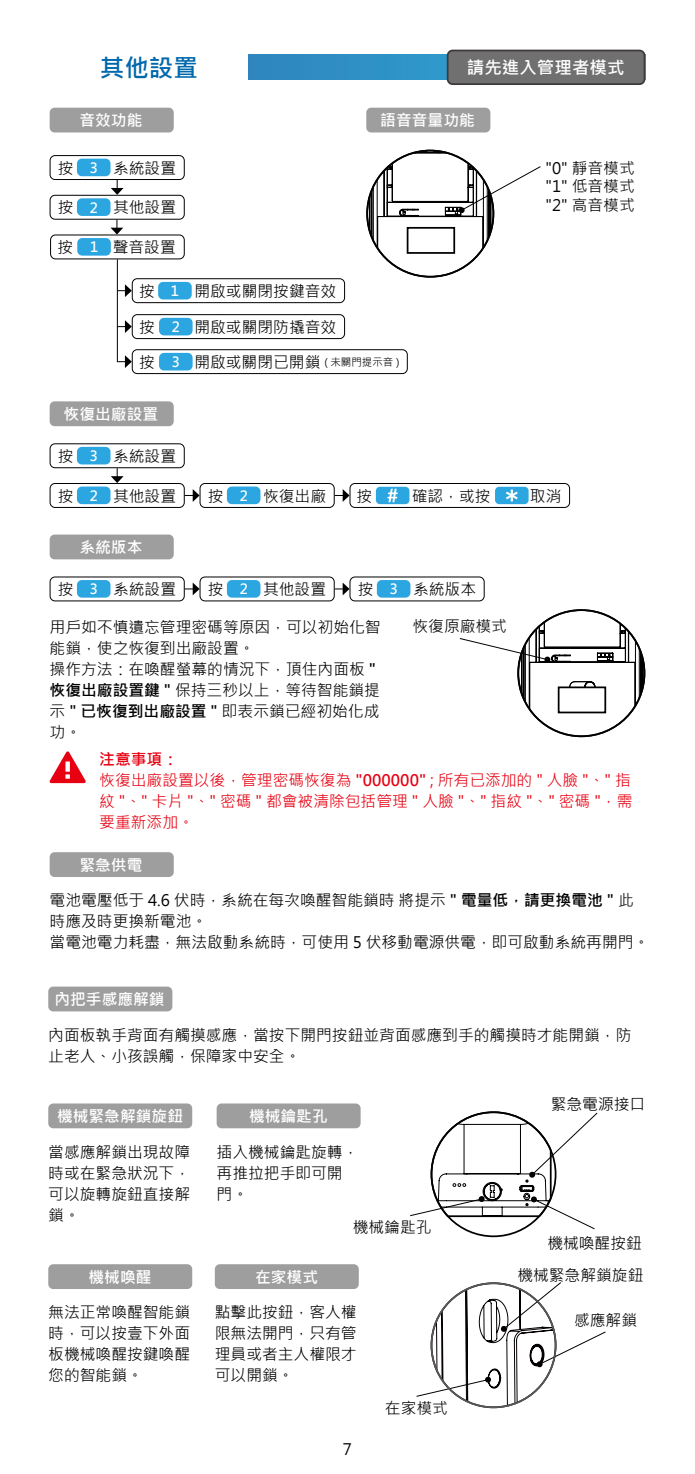
<style>
.page{position:relative;width:695px;height:1474px;background:#fff}
.page>*{position:absolute;margin:0;border:0;box-sizing:border-box;transform-origin:0 0}
.t1{font:700 24.5px "Microsoft Jheng Hei";color:#0068ac}
.t2{font:700 17.5px "Microsoft Jheng Hei";color:#fff}
.t3{font:15.75px/21px "Microsoft Jheng Hei";color:#000;text-align:justify}
.t4{font:15.75px/21px "Microsoft Jheng Hei";color:#e60012}
.t5{font:700 15.75px "Microsoft Jheng Hei";color:#fff}
.s1{font-weight:700;font-size:14px;color:#fff}
.s2{font-size:10.5px}
.s3{font-weight:700}
</style>
<div class="page">
<div style="left:50px;top:55px;width:595px;height:25px;background:#2f8fc5"></div>
<div style="left:50px;top:50px;width:198px;height:35px;background:#fff"></div>
<div style="left:447px;top:50px;width:197px;height:34px;background:#717071;border-radius:5px"></div>
<div style="left:446px;top:50px;width:199px;height:35px;border:2px solid #3e3a39;border-radius:5px"></div>
<div style="left:50px;top:108px;width:124px;height:24px;background:#9e9e9f;border-radius:5px"></div>
<div style="left:50px;top:401px;width:124px;height:25px;background:#9e9e9f;border-radius:5px"></div>
<div style="left:50px;top:534px;width:124px;height:25px;background:#9e9e9f;border-radius:5px"></div>
<div style="left:50px;top:852px;width:124px;height:25px;background:#9e9e9f;border-radius:5px"></div>
<div style="left:48px;top:1264px;width:144px;height:24px;background:#9e9e9f;border-radius:5px"></div>
<div style="left:48px;top:1103px;width:144px;height:25px;background:#9e9e9f;border-radius:5px"></div>
<div style="left:48px;top:986px;width:124px;height:25px;background:#9e9e9f;border-radius:5px"></div>
<div style="left:215px;top:1264px;width:144px;height:24px;background:#9e9e9f;border-radius:5px"></div>
<div style="left:216px;top:1103px;width:144px;height:25px;background:#9e9e9f;border-radius:5px"></div>
<div style="left:50px;top:155px;width:135px;height:25px;border:1px solid #000;border-radius:5px"></div>
<div style="left:77px;top:159px;width:33px;height:17px;background:#2ca6e0;border-radius:5px"></div>
<div style="left:50px;top:443px;width:135px;height:25px;border:1px solid #000;border-radius:5px"></div>
<div style="left:77px;top:447px;width:33px;height:17px;background:#2ca6e0;border-radius:5px"></div>
<div style="left:50px;top:576px;width:135px;height:25px;border:1px solid #000;border-radius:5px"></div>
<div style="left:77px;top:580px;width:33px;height:17px;background:#2ca6e0;border-radius:5px"></div>
<div style="left:349px;top:576px;width:135px;height:25px;border:1px solid #000;border-radius:5px"></div>
<div style="left:377px;top:580px;width:33px;height:17px;background:#2ca6e0;border-radius:5px"></div>
<div style="left:50px;top:195px;width:135px;height:25px;border:1px solid #000;border-radius:5px"></div>
<div style="left:77px;top:198px;width:33px;height:18px;background:#2ca6e0;border-radius:5px"></div>
<div style="left:50px;top:483px;width:135px;height:25px;border:1px solid #000;border-radius:5px"></div>
<div style="left:77px;top:486px;width:33px;height:18px;background:#2ca6e0;border-radius:5px"></div>
<div style="left:199px;top:576px;width:135px;height:25px;border:1px solid #000;border-radius:5px"></div>
<div style="left:227px;top:580px;width:33px;height:17px;background:#2ca6e0;border-radius:5px"></div>
<div style="left:199px;top:483px;width:135px;height:25px;border:1px solid #000;border-radius:5px"></div>
<div style="left:227px;top:486px;width:33px;height:18px;background:#2ca6e0;border-radius:5px"></div>
<svg style="left:111px;top:180px;width:12px;height:15px"></svg>
<svg style="left:110px;top:220px;width:13px;height:14px"></svg>
<svg style="left:111px;top:468px;width:12px;height:15px"></svg>
<hr style="left:117px;top:259px;width:1px;height:103px;background:#000">
<div style="left:50px;top:234px;width:135px;height:25px;border:1px solid #000;border-radius:5px"></div>
<div style="left:77px;top:238px;width:34px;height:18px;background:#2ca6e0;border-radius:5px"></div>
<svg style="left:185px;top:489px;width:14px;height:13px"></svg>
<svg style="left:185px;top:582px;width:14px;height:13px"></svg>
<svg style="left:334px;top:582px;width:15px;height:13px"></svg>
<svg style="left:334px;top:489px;width:15px;height:13px"></svg>
<svg style="left:117px;top:320px;width:15px;height:13px"></svg>
<svg style="left:117px;top:355px;width:15px;height:13px"></svg>
<svg style="left:117px;top:284px;width:15px;height:13px"></svg>
<div style="left:132px;top:278px;width:213px;height:25px;border:1px solid #000;border-radius:5px"></div>
<div style="left:158px;top:282px;width:34px;height:17px;background:#2ca6e0;border-radius:5px"></div>
<div style="left:132px;top:314px;width:213px;height:25px;border:1px solid #000;border-radius:5px"></div>
<div style="left:159px;top:318px;width:33px;height:17px;background:#2ca6e0;border-radius:5px"></div>
<div style="left:132px;top:349px;width:275px;height:25px;border:1px solid #000;border-radius:5px"></div>
<div style="left:159px;top:353px;width:33px;height:17px;background:#2ca6e0;border-radius:5px"></div>
<div style="left:366px;top:108px;width:124px;height:24px;background:#9e9e9f;border-radius:5px"></div>
<svg style="left:369px;top:151px;width:172px;height:126px"></svg>
<div style="left:349px;top:483px;width:221px;height:25px;border:1px solid #000;border-radius:5px"></div>
<div style="left:496px;top:488px;width:30px;height:14px;background:#2ca6e0;border-radius:2px"></div>
<div style="left:495px;top:487px;width:33px;height:17px;border:4px solid #2ca6e0;border-radius:2px"></div>
<svg style="left:505px;top:489px;width:12px;height:12px"></svg>
<div style="left:377px;top:488px;width:30px;height:14px;background:#2ca6e0;border-radius:2px"></div>
<div style="left:376px;top:487px;width:33px;height:17px;border:4px solid #2ca6e0;border-radius:2px"></div>
<svg style="left:387px;top:488px;width:11px;height:14px"></svg>
<svg style="left:459px;top:610px;width:184px;height:112px"></svg>
<svg style="left:410px;top:1111px;width:187px;height:118px"></svg>
<svg style="left:416px;top:1282px;width:190px;height:125px"></svg>
<div style="left:430px;top:1282px;width:126px;height:126px;border:2px solid #595757;border-radius:50%"></div>
<svg style="left:49px;top:751px;width:37px;height:32px"></svg>
<h1 class="t1" style="left:100px;top:53px;width:99px">其他設置</h1>
<p class="t2" style="left:467px;top:57px;width:159px">請先進入管理者模式</p>
<p class="t5" style="left:79px;top:111px;width:64px">音效功能</p>
<p class="t5" style="left:380px;top:111px;width:96px">語音音量功能</p>
<p class="t3" style="left:58px;top:157px;width:120px">按 <span class="s1">3</span> 系統設置</p>
<p class="t3" style="left:58px;top:197px;width:120px">按 <span class="s1">2</span> 其他設置</p>
<p class="t3" style="left:58px;top:237px;width:120px">按 <span class="s1">1</span> 聲音設置</p>
<p class="t3" style="left:139px;top:280px;width:198px">按 <span class="s1">1</span> 開啟或關閉按鍵音效</p>
<p class="t3" style="left:139px;top:316px;width:198px">按 <span class="s1">2</span> 開啟或關閉防撬音效</p>
<p class="t3" style="left:139px;top:351px;width:262px">按 <span class="s1">3</span> 開啟或關閉已開鎖 <span class="s2">( 未關門提示音 )</span></p>
<p class="t5" style="left:64px;top:404px;width:96px">恢復出廠設置</p>
<p class="t3" style="left:58px;top:445px;width:120px">按 <span class="s1">3</span> 系統設置</p>
<p class="t3" style="left:545px;top:158px;width:91px;line-height:18.9px">"0" 靜音模式"1" 低音模式"2" 高音模式</p>
<p class="t3" style="left:58px;top:485px;width:120px">按 <span class="s1">2</span> 其他設置</p>
<p class="t5" style="left:79px;top:537px;width:64px">系統版本</p>
<p class="t3" style="left:208px;top:485px;width:120px">按 <span class="s1">2</span> 恢復出廠</p>
<p class="t3" style="left:356px;top:485px;width:17px">按</p>
<p class="t3" style="left:411px;top:485px;width:80px">確認，或按</p>
<p class="t3" style="left:530px;top:485px;width:33px">取消</p>
<p class="t3" style="left:58px;top:579px;width:120px">按 <span class="s1">3</span> 系統設置</p>
<p class="t3" style="left:358px;top:579px;width:120px">按 <span class="s1">3</span> 系統版本</p>
<p class="t3" style="left:208px;top:579px;width:120px">按 <span class="s1">2</span> 其他設置</p>
<p class="t3" style="left:412px;top:616px;width:96px">恢復原廠模式</p>
<p class="t3" style="left:50px;top:616px;width:332px;text-align:left">用戶如不慎遺忘管理密碼等原因，可以初始化智能鎖，使之恢復到出廠設置。<br>操作方法：在喚醒螢幕的情況下，頂住內面板 <span class="s3">"恢復出廠設置鍵 "</span> 保持三秒以上，等待智能鎖提示 <span class="s3">" 已恢復到出廠設置 "</span> 即表示鎖已經初始化成功。</p>
<p class="t4" style="left:99px;top:749px;width:534px"><span class="s3">注意事項：<br></span>恢復出廠設置以後，管理密碼恢復為 <span class="s3">"000000"</span> ; 所有已添加的 " 人臉 "、" 指紋 "、" 卡片 "、" 密碼 " 都會被清除包括管理 " 人臉 "、" 指紋 "、" 密碼 "，需要重新添加。</p>
<p class="t5" style="left:79px;top:855px;width:64px">緊急供電</p>
<p class="t3" style="left:50px;top:890px;width:601px;text-align:left">電池電壓低于 4.6 伏時，系統在每次喚醒智能鎖時將提示 <span class="s3">" 電量低，請更換電池 "</span> 此時應及時更換新電池。<br>當電池電力耗盡，無法啟動系統時，可使用 5 伏移動電源供電，即可啟動系統再開門。</p>
<p class="t5" style="left:54px;top:989px;width:112px">內把手感應解鎖</p>
<p class="t3" style="left:48px;top:1024px;width:584px">內面板執手背面有觸摸感應，當按下開門按鈕並背面感應到手的觸摸時才能開鎖，防止老人、小孩誤觸，保障家中安全。</p>
<p class="t5" style="left:57px;top:1106px;width:127px">機械緊急解鎖旋鈕</p>
<p class="t3" style="left:48px;top:1141px;width:143px">當感應解鎖出現故障時或在緊急狀況下，可以旋轉旋鈕直接解鎖。</p>
<p class="t5" style="left:88px;top:1267px;width:64px">機械喚醒</p>
<p class="t3" style="left:48px;top:1301px;width:143px">無法正常喚醒智能鎖時，可以按壹下外面板機械喚醒按鍵喚醒您的智能鎖。</p>
<p class="t5" style="left:249px;top:1106px;width:80px">機械鑰匙孔</p>
<p class="t3" style="left:216px;top:1141px;width:143px;text-align:left">插入機械鑰匙旋轉，再推拉把手即可開門。</p>
<p class="t5" style="left:255px;top:1267px;width:64px">在家模式</p>
<p class="t3" style="left:353px;top:1216px;width:80px">機械鑰匙孔</p>
<p class="t3" style="left:215px;top:1301px;width:143px">點擊此按鈕，客人權限無法開門，只有管理員或者主人權限才可以開鎖。</p>
<p class="t3" style="left:343px;top:1438px;width:11px">7</p>
<p class="t3" style="left:385px;top:1397px;width:64px">在家模式</p>
<p class="t3" style="left:550px;top:1093px;width:96px">緊急電源接口</p>
<p class="t3" style="left:547px;top:1232px;width:96px">機械喚醒按鈕</p>
<p class="t3" style="left:517px;top:1264px;width:127px">機械緊急解鎖旋鈕</p>
<p class="t3" style="left:574px;top:1309px;width:64px">感應解鎖</p>
</div>
